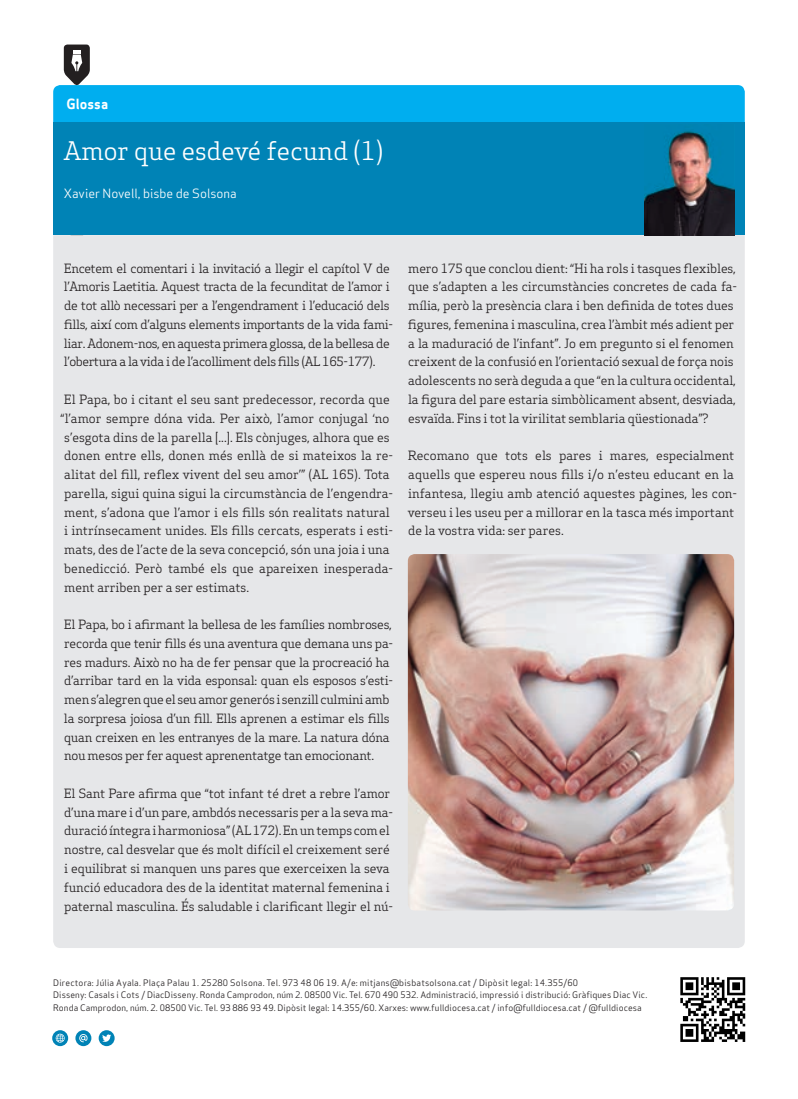
<style>
.page{position:relative;width:798px;height:1099px;background:#fff}
.page>*{position:absolute;margin:0;border:0;box-sizing:border-box;transform-origin:0 0}
.t1{font:25px "Apex Serif";color:#fff}
.t2{font:13.75px "Apex Sans Bold T";color:#fff}
.t3{font:12.5px/18.8px "Apex Serif";letter-spacing:-.01em;color:#231f20}
.t4{font:12.5px/18.8px "Apex Serif";letter-spacing:-.03em;color:#231f20}
.t5{font:12.5px "Apex Sans Book T";color:#fff}
.t6{font:8.75px/12.5px "Apex Sans Book T";letter-spacing:.01em;color:#231f20}
</style>
<div class="page">
<img style="left:680px;top:977px;width:66px;height:65px">
<svg style="left:52px;top:1030px;width:16px;height:16px"></svg>
<svg style="left:56px;top:1033px;width:9px;height:9px"></svg>
<svg style="left:75px;top:1030px;width:16px;height:16px"></svg>
<svg style="left:79px;top:1033px;width:9px;height:9px"></svg>
<svg style="left:99px;top:1030px;width:16px;height:16px"></svg>
<svg style="left:102px;top:1034px;width:9px;height:8px"></svg>
<div style="left:53px;top:123px;width:691px;height:112px;background:#0083b6"></div>
<svg style="left:53px;top:45px;width:691px;height:78px"></svg>
<div style="left:53px;top:235px;width:691px;height:713px;background:#e6e7e9"></div>
<img style="left:644px;top:130px;width:89px;height:105px">
<img style="left:407px;top:554px;width:326px;height:356px">
<p class="t2" style="left:67px;top:95px;width:43px">Glossa</p>
<h1 class="t1" style="left:64px;top:135px;width:321px">Amor que esdevé fecund (1)</h1>
<p class="t5" style="left:64px;top:185px;width:174px">Xavier Novell, bisbe de Solsona</p>
<p class="t4" style="left:64px;top:258px;width:331px">Encetem el comentari i la invitació a llegir el capítol V de l’Amoris Laetitia. Aquest tracta de la fecunditat de l’amor i de tot allò necessari per a l’engendrament i l’educació dels fills, així com d’alguns elements importants de la vida fami&shy;liar. Adonem-nos, en aquesta primera glossa, de la bellesa de l’obertura a la vida i de l’acolliment dels fills (AL 165-177).</p>
<p class="t3" style="left:61px;top:390px;width:334px">El Papa, bo i citant el seu sant predecessor, recorda que “l’amor sempre dóna vida. Per això, l’amor conjugal ‘no s’esgota dins de la parella [...]. Els cònjuges, alhora que es donen entre ells, donen més enllà de si mateixos la re&shy;alitat del fill, reflex vivent del seu amor’” (AL 165). Tota parella, sigui quina sigui la circumstància de l’engendra&shy;ment, s’adona que l’amor i els fills són realitats natural i intrínsecament unides. Els fills cercats, esperats i esti&shy;mats, des de l’acte de la seva concepció, són una joia i una benedicció. Però també els que apareixen inesperada&shy;ment arriben per a ser estimats.</p>
<p class="t3" style="left:64px;top:615px;width:330px">El Papa, bo i afirmant la bellesa de les famílies nombroses, recorda que tenir fills és una aventura que demana uns pa&shy;res madurs. Això no ha de fer pensar que la procreació ha d’arribar tard en la vida esponsal: quan els esposos s’esti&shy;men s’alegren que el seu amor generós i senzill culmini amb la sorpresa joiosa d’un fill. Ells aprenen a estimar els fills quan creixen en les entranyes de la mare. La natura dóna nou mesos per fer aquest aprenentatge tan emocionant.</p>
<p class="t3" style="left:64px;top:783px;width:330px">El Sant Pare afirma que “tot infant té dret a rebre l’amor d’una mare i d’un pare, ambdós necessaris per a la seva ma&shy;duració íntegra i harmoniosa” (AL 172). En un temps com el nostre, cal desvelar que és molt difícil el creixement seré i equilibrat si manquen uns pares que exerceixen la seva funció educadora des de la identitat maternal femenina i paternal masculina. És saludable i clarificant llegir el nú-</p>
<p class="t3" style="left:408px;top:258px;width:330px">mero 175 que conclou dient: “Hi ha rols i tasques flexibles, que s’adapten a les circumstàncies concretes de cada fa&shy;mília, però la presència clara i ben definida de totes dues figures, femenina i masculina, crea l’àmbit més adient per a la maduració de l’infant”. Jo em pregunto si el fenomen creixent de la confusió en l’orientació sexual de força nois adolescents no serà deguda a que “en la cultura occidental, la figura del pare estaria simbòlicament absent, desviada, esvaïda. Fins i tot la virilitat semblaria qüestionada”?</p>
<p class="t3" style="left:407px;top:446px;width:331px">Recomano que tots els pares i mares, especialment aquells que espereu nous fills i/o n’esteu educant en la infantesa, llegiu amb atenció aquestes pàgines, les con&shy;verseu i les useu per a millorar en la tasca més important de la vostra vida: ser pares.</p>
<p class="t6" style="left:53px;top:976px;width:595px">Directora: Júlia Ayala. Plaça Palau 1. 25280 Solsona. Tel. 973 48 06 19. A/e: mitjans@bisbatsolsona.cat / Dipòsit legal: 14.355/60<br>Disseny: Casals i Cots / DiacDisseny. Ronda Camprodon, núm 2. 08500 Vic. Tel. 670 490 532. Administració, impressió i distribució: Gràfiques Diac Vic.<br>Ronda Camprodon, núm. 2. 08500 Vic. Tel. 93 886 93 49. Dipòsit legal: 14.355/60. Xarxes: www.fulldiocesa.cat / info@fulldiocesa.cat / @fulldiocesa</p>
</div>
